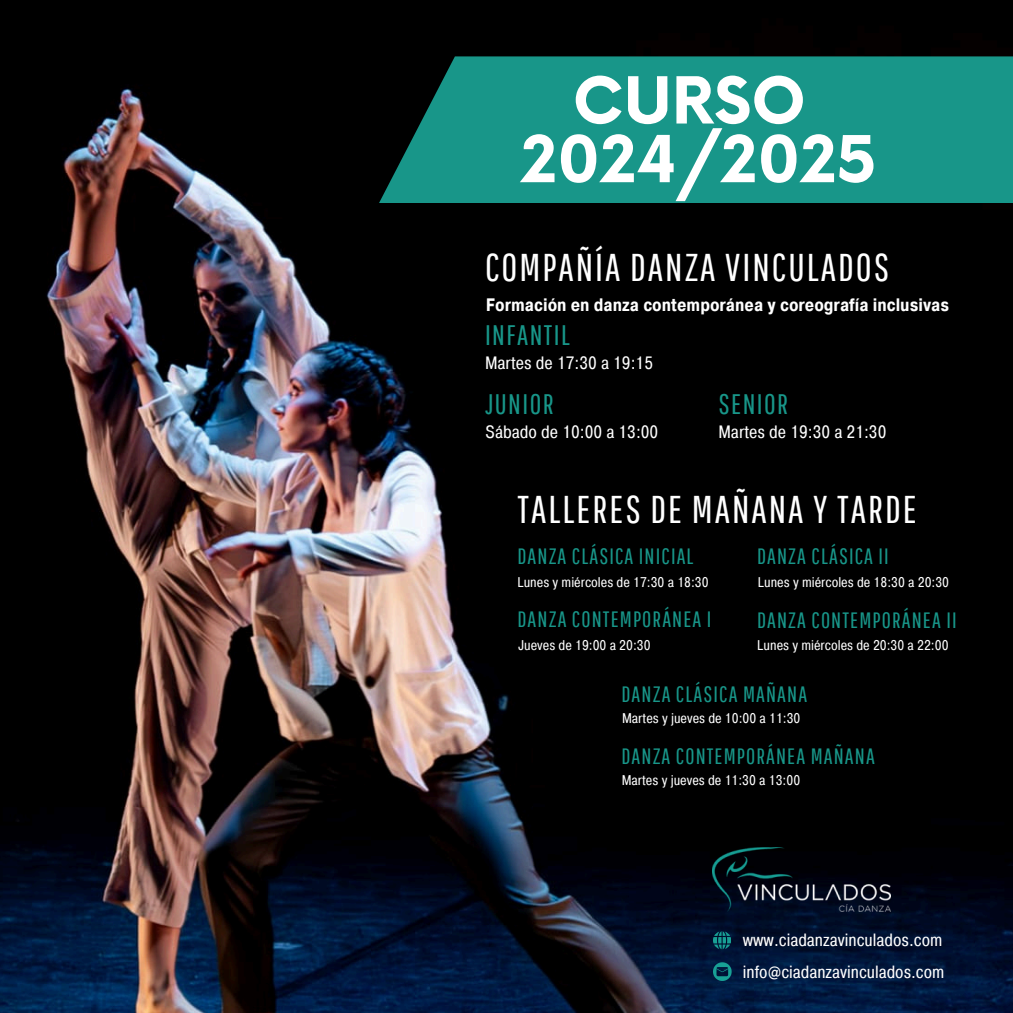
<style>
.page{position:relative;width:1013px;height:1013px;background:#fff}
.page>*{position:absolute;margin:0;border:0;box-sizing:border-box;transform-origin:0 0}
.t1{font:700 63.12px/58.6px "Now";color:#fff;text-align:center}
.t2{font:38.75px "Pathway Gothic One";letter-spacing:.05em;color:#fff}
.t3{font:28.25px "Pathway Gothic One";letter-spacing:.05em;color:#189689}
.t4{font:22.25px "Pathway Gothic One";letter-spacing:.05em;color:#189689}
.t5{font:700 18px "Pragmatica Cond";color:#fff}
.t6{font:17.88px "Pragmatica Cond";color:#fff}
.t7{font:17.62px/31.9px "Pragmatica Cond";color:#fff}
.t8{font:14px "Pragmatica Cond";color:#fff}
</style>
<div class="page">
<img style="left:0;top:0;width:1012px;height:1012px">
<svg style="left:713px;top:931px;width:17px;height:18px"></svg>
<svg style="left:713px;top:962px;width:18px;height:19px"></svg>
<div style="left:546px;top:213px;width:466px;height:593px;background:#000"></div>
<div style="left:379px;top:56px;width:633px;height:147px;background:#189689"></div>
<img style="left:713px;top:847px;width:177px;height:64px">
<h6 class="t1" style="left:521px;top:75px;width:357px">CURSO<br>2024/2025</h6>
<h4 class="t2" style="left:485px;top:244px;width:406px">COMPAÑÍA DANZA VINCULADOS</h4>
<p class="t5" style="left:486px;top:292px;width:465px">Formación en danza contemporánea y coreografía inclusivas</p>
<p class="t3" style="left:485px;top:318px;width:86px">INFANTIL</p>
<h4 class="t6" style="left:485px;top:351px;width:169px">Martes de 17:30 a 19:15</h4>
<p class="t3" style="left:485px;top:387px;width:70px">JUNIOR</p>
<h4 class="t6" style="left:485px;top:420px;width:175px">Sábado de 10:00 a 13:00</h4>
<p class="t3" style="left:718px;top:387px;width:71px">SENIOR</p>
<h4 class="t6" style="left:718px;top:420px;width:169px">Martes de 19:30 a 21:30</h4>
<h2 class="t2" style="left:517px;top:486px;width:401px">TALLERES DE MAÑANA Y TARDE</h2>
<h4 class="t4" style="left:517px;top:543px;width:178px">DANZA CLÁSICA INICIAL</h4>
<p class="t8" style="left:517px;top:572px;width:193px">Lunes y miércoles de 17:30 a 18:30</p>
<h6 class="t4" style="left:517px;top:606px;width:195px">DANZA CONTEMPORÁNEA I</h6>
<h3 class="t8" style="left:518px;top:635px;width:134px">Jueves de 19:00 a 20:30</h3>
<h3 class="t4" style="left:757px;top:543px;width:133px">DANZA CLÁSICA II</h3>
<h5 class="t8" style="left:758px;top:572px;width:193px">Lunes y miércoles de 18:30 a 20:30</h5>
<h6 class="t4" style="left:757px;top:606px;width:201px">DANZA CONTEMPORÁNEA II</h6>
<h2 class="t8" style="left:757px;top:635px;width:193px">Lunes y miércoles de 20:30 a 22:00</h2>
<h4 class="t4" style="left:621px;top:680px;width:187px">DANZA CLÁSICA MAÑANA</h4>
<p class="t8" style="left:622px;top:708px;width:180px">Martes y jueves de 10:00 a 11:30</p>
<p class="t4" style="left:621px;top:743px;width:255px">DANZA CONTEMPORÁNEA MAÑANA</p>
<p class="t8" style="left:621px;top:770px;width:180px">Martes y jueves de 11:30 a 13:00</p>
<h1 class="t7" style="left:743px;top:925px;width:203px">www.ciadanzavinculados.com info@ciadanzavinculados.com</h1>
</div>
